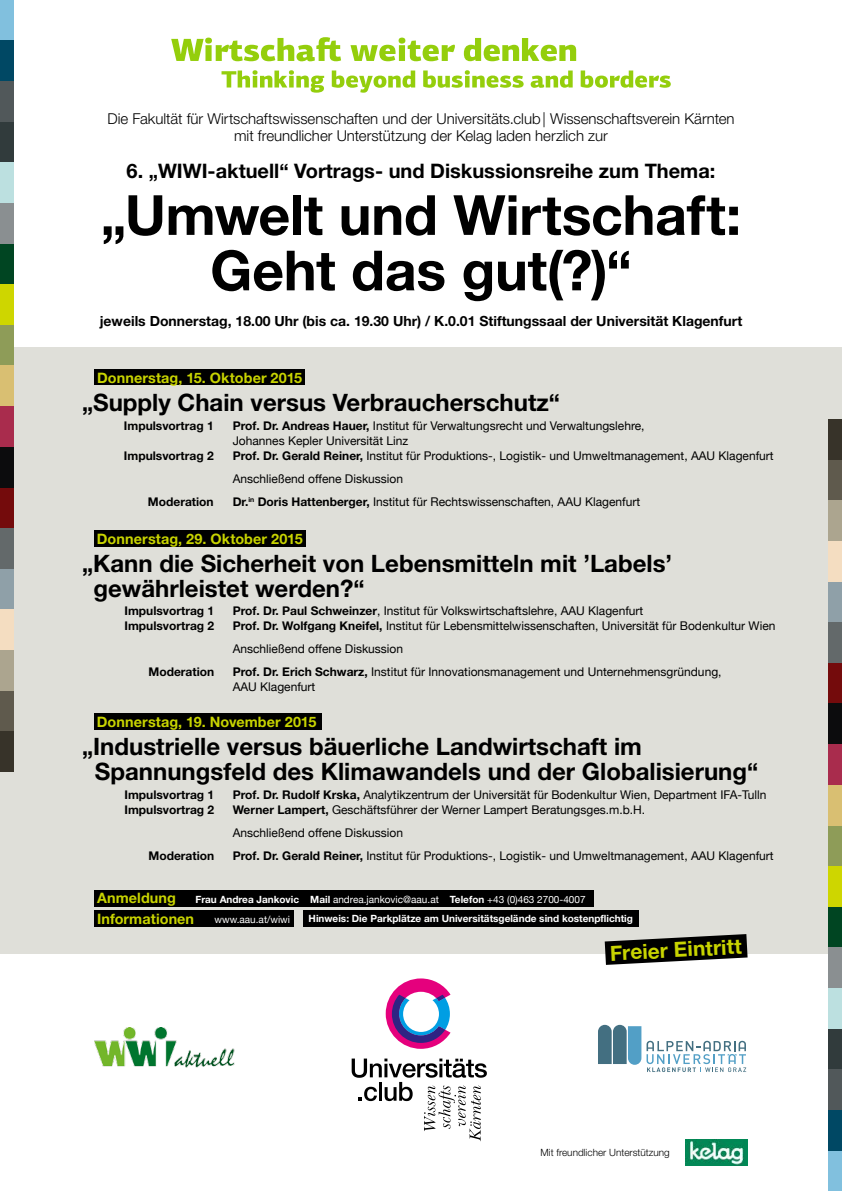
<style>
.page{position:relative;width:842px;height:1191px;background:#fff}
.page>*{position:absolute;margin:0;border:0;box-sizing:border-box;transform-origin:0 0}
.t1{font:700 55.4px/55.4px "Helvetica Neue";letter-spacing:-.005em;color:#000;text-align:center}
.t2{font:700 24px/25px "Helvetica Neue";color:#000}
.t3{font:700 20.9px "Helvetica Neue";color:#c8d400}
.t4{font:700 20px "Helvetica Neue";color:#000}
.t5{font:300 15px/17px "Helvetica Neue";letter-spacing:-.005em;color:#000;text-align:center}
.t6{font:700 14.4px "Helvetica Neue";letter-spacing:.005em;color:#c8d400}
.t7{font:700 14px "Helvetica Neue";color:#000}
.t8{font:12px/15px "Helvetica Neue";color:#000}
.t9{font:700 12px/15px "Helvetica Neue";color:#000}
.t10{font:10px "Helvetica Neue";color:#fff}
.t11{font:700 10px "Helvetica Neue";color:#fff}
.t12{font:300 10px "Helvetica Neue";color:#000}
.s1{font-weight:700}
</style>
<div class="page">
<img style="left:685px;top:1140px;width:62px;height:25px">
<div style="left:0;top:347px;width:842px;height:607px;background:#dfdfd9"></div>
<div style="left:828px;top:1150px;width:14px;height:41px;background:#81c0de"></div>
<div style="left:828px;top:1109px;width:14px;height:41px;background:#004864"></div>
<div style="left:828px;top:1069px;width:14px;height:40px;background:#51585a"></div>
<div style="left:828px;top:1028px;width:14px;height:41px;background:#313b3c"></div>
<div style="left:828px;top:988px;width:14px;height:40px;background:#bce0e0"></div>
<div style="left:828px;top:947px;width:14px;height:41px;background:#8a8f91"></div>
<div style="left:828px;top:906px;width:14px;height:41px;background:#004522"></div>
<div style="left:828px;top:866px;width:14px;height:40px;background:#ced600"></div>
<div style="left:828px;top:825px;width:14px;height:41px;background:#8e9c58"></div>
<div style="left:828px;top:784px;width:14px;height:41px;background:#d9bf72"></div>
<div style="left:828px;top:744px;width:14px;height:40px;background:#a92c4d"></div>
<div style="left:828px;top:662px;width:14px;height:41px;background:#740b0c"></div>
<div style="left:828px;top:622px;width:14px;height:40px;background:#63696a"></div>
<div style="left:828px;top:581px;width:14px;height:41px;background:#8fa0a8"></div>
<div style="left:828px;top:541px;width:14px;height:40px;background:#f4ddc1"></div>
<div style="left:828px;top:500px;width:14px;height:41px;background:#aca58f"></div>
<div style="left:828px;top:459px;width:14px;height:41px;background:#5f5a4d"></div>
<div style="left:828px;top:419px;width:14px;height:40px;background:#373329"></div>
<div style="left:828px;top:703px;width:14px;height:41px;background:#0c0c0d"></div>
<div style="left:0;top:0;width:14px;height:41px;background:#81c0de"></div>
<div style="left:0;top:41px;width:14px;height:40px;background:#004864"></div>
<div style="left:0;top:81px;width:14px;height:41px;background:#51585a"></div>
<div style="left:0;top:122px;width:14px;height:40px;background:#313b3c"></div>
<div style="left:0;top:162px;width:14px;height:41px;background:#bce0e0"></div>
<div style="left:0;top:203px;width:14px;height:41px;background:#8a8f91"></div>
<div style="left:0;top:244px;width:14px;height:40px;background:#004522"></div>
<div style="left:0;top:284px;width:14px;height:41px;background:#ced600"></div>
<div style="left:0;top:325px;width:14px;height:40px;background:#8e9c58"></div>
<div style="left:0;top:365px;width:14px;height:41px;background:#d9bf72"></div>
<div style="left:0;top:406px;width:14px;height:41px;background:#a92c4d"></div>
<div style="left:0;top:488px;width:14px;height:40px;background:#740b0c"></div>
<div style="left:0;top:528px;width:14px;height:41px;background:#63696a"></div>
<div style="left:0;top:569px;width:14px;height:40px;background:#8fa0a8"></div>
<div style="left:0;top:609px;width:14px;height:41px;background:#f4ddc1"></div>
<div style="left:0;top:650px;width:14px;height:41px;background:#aca58f"></div>
<div style="left:0;top:691px;width:14px;height:40px;background:#5f5a4d"></div>
<div style="left:0;top:731px;width:14px;height:41px;background:#373329"></div>
<div style="left:0;top:447px;width:14px;height:41px;background:#0c0c0d"></div>
<div style="left:94px;top:369px;width:211px;height:16px;background:#000"></div>
<div style="left:94px;top:530px;width:212px;height:16px;background:#000"></div>
<div style="left:94px;top:713px;width:227px;height:17px;background:#000"></div>
<svg style="left:605px;top:934px;width:142px;height:31px"></svg>
<div style="left:94px;top:890px;width:500px;height:16px;background:#000"></div>
<div style="left:94px;top:910px;width:200px;height:17px;background:#000"></div>
<div style="left:304px;top:910px;width:335px;height:17px;background:#000"></div>
<svg style="left:171px;top:37px;width:170px;height:24px"></svg>
<svg style="left:350px;top:38px;width:105px;height:23px"></svg>
<svg style="left:464px;top:38px;width:112px;height:23px"></svg>
<svg style="left:222px;top:70px;width:102px;height:23px"></svg>
<svg style="left:332px;top:70px;width:83px;height:23px"></svg>
<svg style="left:423px;top:70px;width:101px;height:18px"></svg>
<svg style="left:531px;top:71px;width:42px;height:17px"></svg>
<svg style="left:581px;top:70px;width:90px;height:18px"></svg>
<svg style="left:598px;top:1024px;width:148px;height:48px"></svg>
<img style="left:94px;top:1027px;width:141px;height:41px">
<svg style="left:352px;top:1058px;width:135px;height:83px"></svg>
<svg style="left:386px;top:978px;width:64px;height:70px"></svg>
<p class="t5" style="left:107px;top:110px;width:629px">Die Fakultät für Wirtschaftswissenschaften und der Universitäts.club| Wissenschaftsverein Kärnten mit freundlicher Unterstützung der Kelag laden herzlich zur</p>
<h3 class="t4" style="left:127px;top:159px;width:590px">6. „WIWI-aktuell“ Vortrags- und Diskussionsreihe zum Thema:</h3>
<h1 class="t1" style="left:101px;top:186px;width:642px">„Umwelt und Wirtschaft:<br>Geht das gut(?)“</h1>
<p class="t7" style="left:100px;top:312px;width:644px">jeweils Donnerstag, 18.00 Uhr (bis ca. 19.30 Uhr) / K.0.01 Stiftungssaal der Universität Klagenfurt</p>
<p class="t6" style="left:97px;top:368px;width:207px">Donnerstag, 15. Oktober 2015</p>
<h2 class="t2" style="left:82px;top:389px;width:479px">„Supply Chain versus Verbraucherschutz“</h2>
<p class="t9" style="left:124px;top:418px;width:91px">Impulsvortrag 1</p>
<p class="t9" style="left:124px;top:448px;width:91px">Impulsvortrag 2</p>
<p class="t9" style="left:148px;top:494px;width:67px">Moderation</p>
<p class="t8" style="left:233px;top:417px;width:543px"><span class="s1">Prof. Dr. Andreas Hauer,</span> Institut für Verwaltungsrecht und Verwaltungslehre,<br>Johannes Kepler Universität Linz<br><span class="s1">Prof. Dr. Gerald Reiner,</span> Institut für Produktions-, Logistik- und Umweltmanagement, AAU Klagenfurt</p>
<p class="t8" style="left:233px;top:466px;width:409px;line-height:23px">Anschließend offene Diskussion<br><span class="s1">Dr.</span><sup>in</sup> <span class="s1">Doris Hattenberger,</span> Institut für Rechtswissenschaften, AAU Klagenfurt</p>
<p class="t6" style="left:97px;top:529px;width:207px">Donnerstag, 29. Oktober 2015</p>
<h2 class="t2" style="left:93px;top:550px;width:580px;text-indent:-11px">„Kann die Sicherheit von Lebensmitteln mit ’Labels’ gewährleistet werden?“</h2>
<p class="t9" style="left:124px;top:603px;width:91px">Impulsvortrag 1<br>Impulsvortrag 2</p>
<p class="t9" style="left:148px;top:664px;width:67px">Moderation</p>
<p class="t8" style="left:233px;top:603px;width:544px"><span class="s1">Prof. Dr. Paul Schweinzer</span>, Institut für Volkswirtschaftslehre, AAU Klagenfurt<br><span class="s1">Prof. Dr. Wolfgang Kneifel,</span> Institut für Lebensmittelwissenschaften, Universität für Bodenkultur Wien</p>
<p class="t8" style="left:233px;top:637px;width:490px;line-height:23px">Anschließend offene Diskussion<br><span class="s1">Prof. Dr. Erich Schwarz,</span> Institut für Innovationsmanagement und Unternehmensgründung,</p>
<p class="t8" style="left:233px;top:679px;width:84px">AAU Klagenfurt</p>
<p class="t6" style="left:97px;top:713px;width:221px">Donnerstag, 19. November 2015</p>
<h2 class="t2" style="left:95px;top:734px;width:665px;text-indent:-13px">„Industrielle versus bäuerliche Landwirtschaft im<br>Spannungsfeld des Klimawandels und der Globalisierung“</h2>
<p class="t9" style="left:124px;top:787px;width:91px">Impulsvortrag 1<br>Impulsvortrag 2</p>
<p class="t9" style="left:148px;top:848px;width:67px">Moderation</p>
<p class="t8" style="left:233px;top:787px;width:535px"><span class="s1">Prof. Dr. Rudolf Krska,</span> Analytikzentrum der Universität für Bodenkultur Wien, Department IFA-Tulln<br><span class="s1">Werner Lampert,</span> Geschäftsführer der Werner Lampert Beratungsges.m.b.H.</p>
<p class="t8" style="left:233px;top:821px;width:543px;line-height:23px">Anschließend offene Diskussion<br><span class="s1">Prof. Dr. Gerald Reiner,</span> Institut für Produktions-, Logistik- und Umweltmanagement, AAU Klagenfurt</p>
<p class="t6" style="left:97px;top:889px;width:80px">Anmeldung</p>
<p class="t10" style="left:195px;top:893px;width:392px"><span class="s1">Frau Andrea Jankovic Mail</span> andrea.jankovic@aau.at <span class="s1">Telefon</span> +43 (0)463 2700-4007</p>
<p class="t6" style="left:97px;top:910px;width:99px">Informationen</p>
<p class="t10" style="left:215px;top:913px;width:77px">www.aau.at/wiwi</p>
<p class="t11" style="left:309px;top:912px;width:326px">Hinweis: Die Parkplätze am Universitätsgelände sind kostenpflichtig</p>
<h3 class="t3" style="left:609px;top:940px;width:133px;rotate:-3deg">Freier Eintritt</h3>
<p class="t12" style="left:541px;top:1146px;width:131px">Mit freundlicher Unterstützung</p>
</div>
